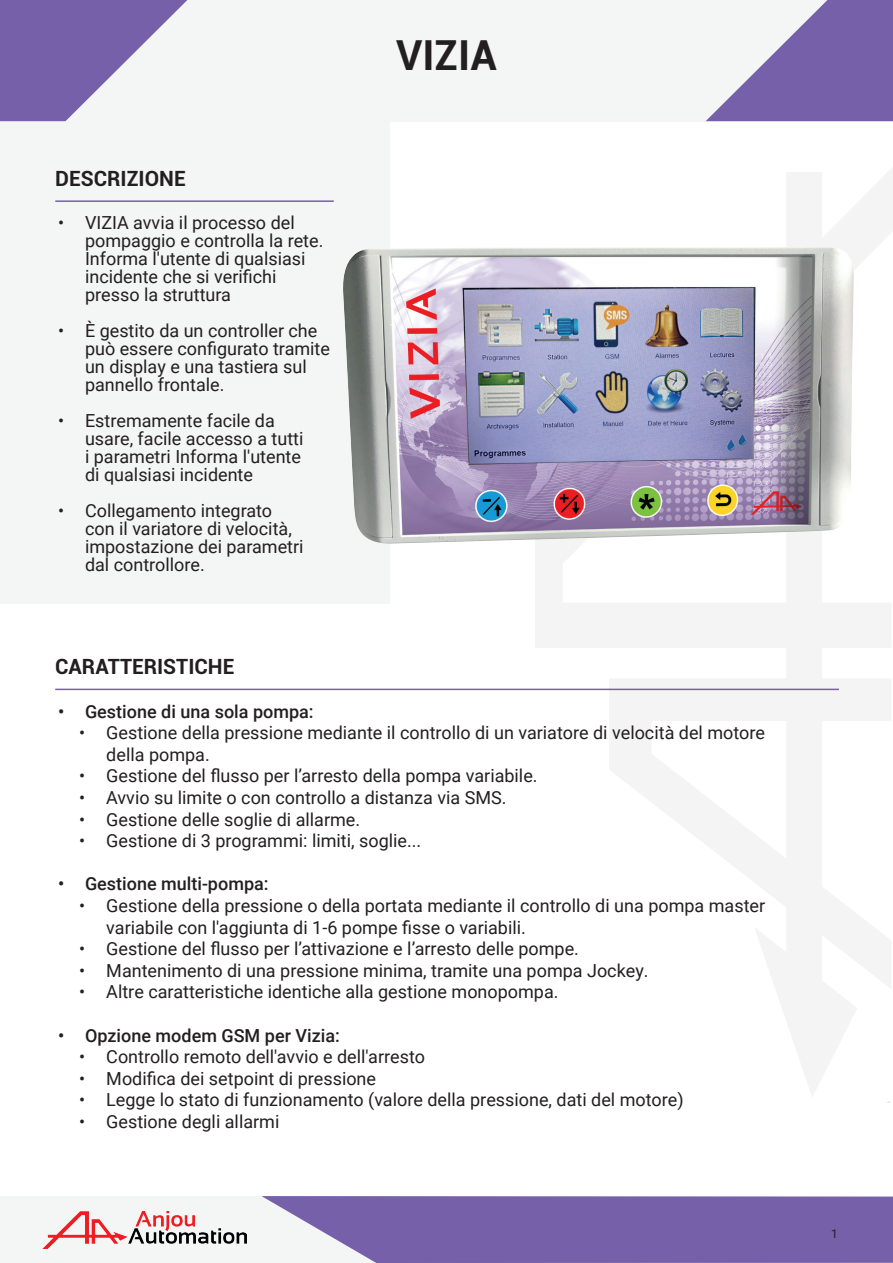
<style>
.page{position:relative;width:893px;height:1263px;background:#fff}
.page>*{position:absolute;margin:0;border:0;box-sizing:border-box;transform-origin:0 0}
.t1{font:700 41.4px "Roboto";color:#231f20}
.t2{font:700 21px "Roboto";color:#231f20}
.t3{font:18px/18px "Roboto";color:#231f20}
.t4{font:500 18px "Roboto";color:#231f20}
.t5{font:12px "Roboto";color:#231f20}
</style>
<div class="page">
<div style="left:0;top:0;width:389px;height:604px;background:#f4f5f5"></div>
<div style="left:0;top:1196px;width:389px;height:67px;background:#f4f5f5"></div>
<div style="left:0;top:0;width:893px;height:121px;background:#f4f5f5"></div>
<svg style="left:0;top:0;width:187px;height:121px"></svg>
<svg style="left:706px;top:0;width:187px;height:121px"></svg>
<div style="left:323px;top:1196px;width:570px;height:67px;background:#7660aa"></div>
<svg style="left:535px;top:168px;width:358px;height:928px"></svg>
<hr style="left:55px;top:200px;width:279px;height:2px;background:#7660aa">
<hr style="left:55px;top:689px;width:784px;height:1px;background:#7660aa">
<img style="left:43px;top:1211px;width:200px;height:38px">
<img style="left:343px;top:246px;width:511px;height:299px">
<svg style="left:243px;top:688px;width:80px;height:556px"></svg>
<p class="t2" style="left:55px;top:163px;width:132px">DESCRIZIONE</p>
<p class="t3" style="left:85px;top:213px;width:240px;text-indent:-27px">• VIZIA avvia il processo del pompaggio e controlla la rete.<br>Informa l'utente di qualsiasi incidente che si verifichi presso la struttura</p>
<p class="t3" style="left:85px;top:321px;width:247px;text-indent:-27px">• È gestito da un controller che può essere configurato tramite un display e una tastiera sul pannello frontale.</p>
<p class="t3" style="left:85px;top:411px;width:220px;text-indent:-27px">• Estremamente facile da usare, facile accesso a tutti i parametri Informa l'utente di qualsiasi incidente</p>
<p class="t3" style="left:85px;top:501px;width:220px;text-indent:-27px">• Collegamento integrato con il variatore di velocità, impostazione dei parametri dal controllore.</p>
<p class="t2" style="left:55px;top:652px;width:181px">CARATTERISTICHE</p>
<h1 class="t1" style="left:396px;top:26px;width:102px">VIZIA</h1>
<p class="t4" style="left:58px;top:698px;width:257px">• Gestione di una sola pompa:</p>
<p class="t3" style="left:106px;top:721px;width:660px;line-height:21.6px;text-indent:-27px">• Gestione della pressione mediante il controllo di un variatore di velocità del motore della pompa.</p>
<p class="t3" style="left:79px;top:766px;width:460px">• Gestione del flusso per l’arresto della pompa variabile.</p>
<p class="t3" style="left:79px;top:788px;width:429px">• Avvio su limite o con controllo a distanza via SMS.</p>
<p class="t3" style="left:79px;top:809px;width:282px">• Gestione delle soglie di allarme.</p>
<p class="t3" style="left:79px;top:831px;width:343px">• Gestione di 3 programmi: limiti, soglie...</p>
<p class="t4" style="left:58px;top:871px;width:212px">• Gestione multi-pompa:</p>
<p class="t3" style="left:106px;top:894px;width:660px;line-height:21.6px;text-indent:-27px">• Gestione della pressione o della portata mediante il controllo di una pompa master variabile con l'aggiunta di 1-6 pompe fisse o variabili.</p>
<p class="t3" style="left:79px;top:939px;width:501px">• Gestione del flusso per l’attivazione e l’arresto delle pompe.</p>
<p class="t3" style="left:79px;top:961px;width:571px">• Mantenimento di una pressione minima, tramite una pompa Jockey.</p>
<p class="t3" style="left:79px;top:982px;width:481px">• Altre caratteristiche identiche alla gestione monopompa.</p>
<p class="t4" style="left:58px;top:1022px;width:283px">• Opzione modem GSM per Vizia:</p>
<p class="t3" style="left:79px;top:1047px;width:347px">• Controllo remoto dell'avvio e dell'arresto</p>
<p class="t3" style="left:79px;top:1069px;width:298px">• Modifica dei setpoint di pressione</p>
<p class="t3" style="left:79px;top:1090px;width:606px">• Legge lo stato di funzionamento (valore della pressione, dati del motore)</p>
<p class="t3" style="left:79px;top:1112px;width:202px">• Gestione degli allarmi</p>
<p class="t5" style="left:831px;top:1225px;width:8px">1</p>
</div>
